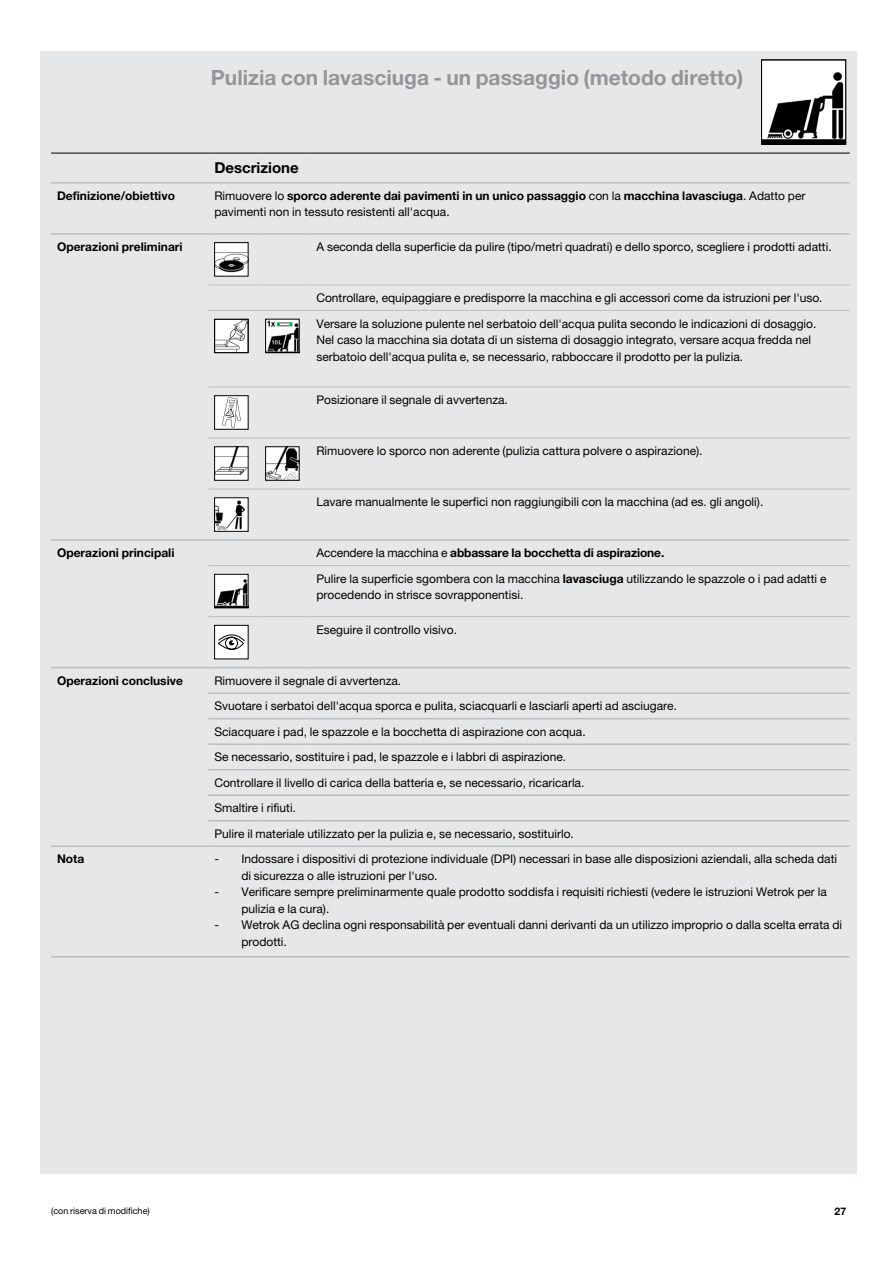
<style>
.page{position:relative;width:893px;height:1263px;background:#fff}
.page>*{position:absolute;margin:0;border:0;box-sizing:border-box;transform-origin:0 0}
.t1{font:700 21px "Helvetica Neue LT Pro";color:#939598}
.t2{font:700 15px "Helvetica Neue LT Pro";color:#000}
.t3{font:12px/25.5px "Helvetica Neue LT Pro";color:#000}
.t4{font:700 12px "Helvetica Neue LT Pro";color:#000}
.t5{font:700 10.5px "Helvetica Neue LT Pro";color:#000}
.t6{font:9px "Helvetica Neue LT Pro";color:#000}
.s1{font-weight:700}
</style>
<div class="page">
<div style="left:40px;top:51px;width:817px;height:1123px;background:#e6e7e8"></div>
<hr style="left:51px;top:153px;width:157px;height:1px;background:#000">
<hr style="left:208px;top:153px;width:51px;height:1px;background:#000">
<hr style="left:259px;top:153px;width:51px;height:1px;background:#000">
<hr style="left:310px;top:153px;width:540px;height:1px;background:#000">
<hr style="left:51px;top:182px;width:157px;height:2px;background:#bcbec0">
<hr style="left:208px;top:182px;width:51px;height:2px;background:#bcbec0">
<hr style="left:259px;top:182px;width:51px;height:2px;background:#bcbec0">
<hr style="left:310px;top:182px;width:540px;height:2px;background:#bcbec0">
<hr style="left:51px;top:233px;width:157px;height:2px;background:#bcbec0">
<hr style="left:208px;top:233px;width:51px;height:2px;background:#bcbec0">
<hr style="left:259px;top:233px;width:51px;height:2px;background:#bcbec0">
<hr style="left:310px;top:233px;width:540px;height:2px;background:#bcbec0">
<hr style="left:51px;top:667px;width:157px;height:1px;background:#bcbec0">
<hr style="left:208px;top:667px;width:51px;height:1px;background:#bcbec0">
<hr style="left:259px;top:667px;width:51px;height:1px;background:#bcbec0">
<hr style="left:310px;top:667px;width:540px;height:1px;background:#bcbec0">
<hr style="left:208px;top:692px;width:51px;height:2px;background:#bcbec0">
<hr style="left:259px;top:692px;width:51px;height:2px;background:#bcbec0">
<hr style="left:310px;top:692px;width:540px;height:2px;background:#bcbec0">
<hr style="left:208px;top:718px;width:51px;height:1px;background:#bcbec0">
<hr style="left:259px;top:718px;width:51px;height:1px;background:#bcbec0">
<hr style="left:310px;top:718px;width:540px;height:1px;background:#bcbec0">
<hr style="left:208px;top:743px;width:51px;height:2px;background:#bcbec0">
<hr style="left:259px;top:743px;width:51px;height:2px;background:#bcbec0">
<hr style="left:310px;top:743px;width:540px;height:2px;background:#bcbec0">
<hr style="left:208px;top:769px;width:51px;height:1px;background:#bcbec0">
<hr style="left:259px;top:769px;width:51px;height:1px;background:#bcbec0">
<hr style="left:310px;top:769px;width:540px;height:1px;background:#bcbec0">
<hr style="left:208px;top:794px;width:51px;height:2px;background:#bcbec0">
<hr style="left:259px;top:794px;width:51px;height:2px;background:#bcbec0">
<hr style="left:310px;top:794px;width:540px;height:2px;background:#bcbec0">
<hr style="left:208px;top:820px;width:51px;height:1px;background:#bcbec0">
<hr style="left:259px;top:820px;width:51px;height:1px;background:#bcbec0">
<hr style="left:310px;top:820px;width:540px;height:1px;background:#bcbec0">
<hr style="left:51px;top:845px;width:157px;height:2px;background:#bcbec0">
<hr style="left:208px;top:845px;width:51px;height:2px;background:#bcbec0">
<hr style="left:259px;top:845px;width:51px;height:2px;background:#bcbec0">
<hr style="left:310px;top:845px;width:540px;height:2px;background:#bcbec0">
<hr style="left:51px;top:956px;width:157px;height:1px;background:#bcbec0">
<hr style="left:208px;top:956px;width:51px;height:1px;background:#bcbec0">
<hr style="left:259px;top:956px;width:51px;height:1px;background:#bcbec0">
<hr style="left:310px;top:956px;width:540px;height:1px;background:#bcbec0">
<hr style="left:208px;top:285px;width:51px;height:1px;background:#bcbec0">
<hr style="left:259px;top:285px;width:51px;height:1px;background:#bcbec0">
<hr style="left:310px;top:285px;width:540px;height:1px;background:#bcbec0">
<hr style="left:208px;top:310px;width:51px;height:1px;background:#bcbec0">
<hr style="left:259px;top:310px;width:51px;height:1px;background:#bcbec0">
<hr style="left:310px;top:310px;width:540px;height:1px;background:#bcbec0">
<hr style="left:310px;top:387px;width:540px;height:1px;background:#bcbec0">
<hr style="left:208px;top:438px;width:51px;height:1px;background:#bcbec0">
<hr style="left:259px;top:438px;width:51px;height:1px;background:#bcbec0">
<hr style="left:310px;top:438px;width:540px;height:1px;background:#bcbec0">
<hr style="left:259px;top:565px;width:51px;height:1px;background:#bcbec0">
<hr style="left:310px;top:565px;width:540px;height:1px;background:#bcbec0">
<hr style="left:259px;top:616px;width:51px;height:1px;background:#bcbec0">
<hr style="left:310px;top:616px;width:540px;height:1px;background:#bcbec0">
<hr style="left:208px;top:565px;width:51px;height:1px;background:#bcbec0">
<hr style="left:208px;top:616px;width:51px;height:1px;background:#bcbec0">
<hr style="left:208px;top:387px;width:51px;height:1px;background:#bcbec0">
<hr style="left:259px;top:387px;width:51px;height:1px;background:#bcbec0">
<hr style="left:51px;top:539px;width:157px;height:2px;background:#bcbec0">
<hr style="left:208px;top:539px;width:51px;height:2px;background:#bcbec0">
<hr style="left:259px;top:539px;width:51px;height:2px;background:#bcbec0">
<hr style="left:310px;top:539px;width:540px;height:2px;background:#bcbec0">
<hr style="left:208px;top:489px;width:51px;height:1px;background:#bcbec0">
<hr style="left:259px;top:489px;width:51px;height:1px;background:#bcbec0">
<hr style="left:310px;top:489px;width:540px;height:1px;background:#bcbec0">
<img style="left:216px;top:244px;width:30px;height:30px">
<div style="left:214px;top:242px;width:34px;height:34px;border:1px solid #000"></div>
<img style="left:217px;top:321px;width:29px;height:30px">
<div style="left:214px;top:319px;width:34px;height:34px;border:1px solid #000"></div>
<img style="left:267px;top:321px;width:30px;height:30px">
<div style="left:265px;top:319px;width:34px;height:34px;border:1px solid #000"></div>
<div style="left:215px;top:396px;width:33px;height:33px;background:#fff"></div>
<svg style="left:222px;top:397px;width:19px;height:30px"></svg>
<div style="left:214px;top:395px;width:34px;height:34px;border:1px solid #000"></div>
<img style="left:216px;top:448px;width:30px;height:30px">
<div style="left:214px;top:446px;width:34px;height:34px;border:1px solid #000"></div>
<img style="left:267px;top:448px;width:30px;height:30px">
<div style="left:265px;top:446px;width:34px;height:34px;border:1px solid #000"></div>
<img style="left:216px;top:499px;width:30px;height:30px">
<img style="left:216px;top:576px;width:30px;height:30px">
<div style="left:214px;top:574px;width:34px;height:34px;border:1px solid #000"></div>
<div style="left:215px;top:625px;width:33px;height:34px;background:#fff"></div>
<svg style="left:218px;top:635px;width:26px;height:14px"></svg>
<div style="left:214px;top:625px;width:34px;height:34px;border:1px solid #000"></div>
<img style="left:763px;top:62px;width:81px;height:80px">
<div style="left:761px;top:60px;width:85px;height:85px;border:1px solid #000"></div>
<h1 class="t1" style="left:211px;top:65px;width:534px">Pulizia con lavasciuga - un passaggio (metodo diretto)</h1>
<p class="t2" style="left:214px;top:159px;width:86px">Descrizione</p>
<p class="t4" style="left:57px;top:188px;width:119px">Definizione/obiettivo</p>
<p class="t3" style="left:214px;top:187px;width:593px;line-height:16.5px">Rimuovere lo <span class="s1">sporco aderente dai pavimenti in un unico passaggio</span> con la <span class="s1">macchina lavasciuga</span>. Adatto per pavimenti non in tessuto resistenti all'acqua.</p>
<p class="t4" style="left:57px;top:239px;width:127px">Operazioni preliminari</p>
<p class="t3" style="left:316px;top:234px;width:517px">A seconda della superficie da pulire (tipo/metri quadrati) e dello sporco, scegliere i prodotti adatti.</p>
<p class="t3" style="left:316px;top:285px;width:508px">Controllare, equipaggiare e predisporre la macchina e gli accessori come da istruzioni per l'uso.<br>Versare la soluzione pulente nel serbatoio dell'acqua pulita secondo le indicazioni di dosaggio.</p>
<p class="t3" style="left:316px;top:331px;width:496px;line-height:16.5px">Nel caso la macchina sia dotata di un sistema di dosaggio integrato, versare acqua fredda nel serbatoio dell'acqua pulita e, se necessario, rabboccare il prodotto per la pulizia.</p>
<p class="t3" style="left:316px;top:387px;width:193px">Posizionare il segnale di avvertenza.</p>
<p class="t3" style="left:316px;top:438px;width:388px">Rimuovere lo sporco non aderente (pulizia cattura polvere o aspirazione).</p>
<p class="t3" style="left:316px;top:489px;width:448px">Lavare manualmente le superfici non raggiungibili con la macchina (ad es. gli angoli).</p>
<p class="t4" style="left:57px;top:545px;width:119px">Operazioni principali</p>
<p class="t3" style="left:316px;top:540px;width:511px">Accendere la macchina e <span class="s1">abbassare la bocchetta di aspirazione.<br></span>Pulire la superficie sgombera con la macchina <span class="s1">lavasciuga</span> utilizzando le spazzole o i pad adatti e</p>
<p class="t3" style="left:316px;top:582px;width:208px">procedendo in strisce sovrapponentisi.</p>
<p class="t3" style="left:316px;top:616px;width:142px">Eseguire il controllo visivo.</p>
<p class="t4" style="left:57px;top:673px;width:127px">Operazioni conclusive</p>
<p class="t3" style="left:214px;top:667px;width:464px">Rimuovere il segnale di avvertenza.<br>Svuotare i serbatoi dell'acqua sporca e pulita, sciacquarli e lasciarli aperti ad asciugare.<br>Sciacquare i pad, le spazzole e la bocchetta di aspirazione con acqua.<br>Se necessario, sostituire i pad, le spazzole e i labbri di aspirazione.<br>Controllare il livello di carica della batteria e, se necessario, ricaricarla.<br>Smaltire i rifiuti.<br>Pulire il materiale utilizzato per la pulizia e, se necessario, sostituirlo.</p>
<p class="t4" style="left:57px;top:852px;width:29px">Nota</p>
<p class="t3" style="left:241px;top:851px;width:597px;line-height:16.5px;text-indent:-27px">- Indossare i dispositivi di protezione individuale (DPI) necessari in base alle disposizioni aziendali, alla scheda dati di sicurezza o alle istruzioni per l'uso.</p>
<p class="t3" style="left:241px;top:884px;width:587px;line-height:16.5px;text-indent:-27px">- Verificare sempre preliminarmente quale prodotto soddisfa i requisiti richiesti (vedere le istruzioni Wetrok per la pulizia e la cura).</p>
<p class="t3" style="left:241px;top:917px;width:602px;line-height:16.5px;text-indent:-27px">- Wetrok AG declina ogni responsabilità per eventuali danni derivanti da un utilizzo improprio o dalla scelta errata di prodotti.</p>
<p class="t6" style="left:51px;top:1205px;width:100px">(con riserva di modifiche)</p>
<p class="t5" style="left:834px;top:1205px;width:13px">27</p>
</div>
